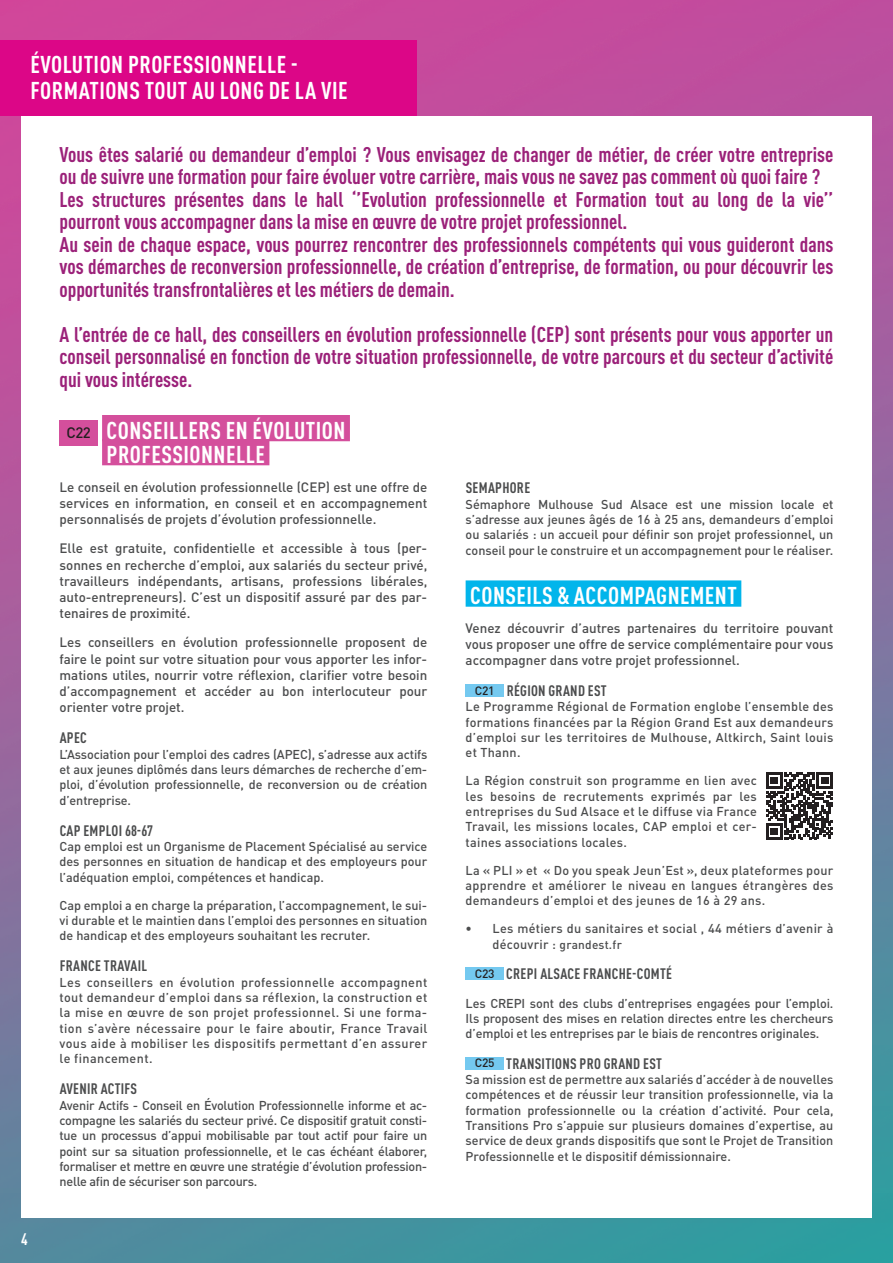
<style>
.page{position:relative;width:893px;height:1263px;background:#fff}
.page>*{position:absolute;margin:0;border:0;box-sizing:border-box;transform-origin:0 0}
.INTER_BLEU{font:700 condensed 24px/24px "DIN Pro";letter-spacing:.02em;color:#fff}
.t1{font:700 condensed 21px/22.5px "DIN Pro";color:#9b2179}
.t2{font:700 condensed 16.5px "DIN Pro";color:#fff}
.INTER_2_DIN_BOLD{font:700 condensed 15px "DIN Pro";letter-spacing:.02em;color:#4b4c4d}
.TXT_COURANT_DIN_8_5{font:700 condensed 15px "DIN Pro";letter-spacing:.02em;color:#4b4c4d}
.NUM_STAND{font:500 15px "DIN Pro";color:#231f20}
.Chapo{font:500 13.5px/16.2px "DIN Pro";color:#4b4c4d;text-align:justify}
.TXT_COURANT_DIN_8_5-2{font:500 12.75px/15.3px "DIN Pro";color:#4b4c4d;text-align:justify}
.TXT_COURANT_DIN_8_5-3{font:500 12.75px "DIN Pro";letter-spacing:.02em;color:#4b4c4d}
.t3{font:500 12px "DIN Pro";letter-spacing:.02em;color:#4b4c4d}
.NUM_STAND-2{font:500 12px "DIN Pro";letter-spacing:-.03em;color:#231f20}
.s1{font-size:12.75px}
</style>
<div class="page">
<img style="left:0;top:0;width:893px;height:1263px">
<div style="left:21px;top:116px;width:851px;height:1101px;background:#fff"></div>
<div style="left:102px;top:415px;width:248px;height:26px;background:#d44f9c"></div>
<div style="left:102px;top:439px;width:167px;height:26px;background:#d44f9c"></div>
<div style="left:60px;top:420px;width:38px;height:25px;background:#d44f9c"></div>
<div style="left:466px;top:580px;width:275px;height:27px;background:#02b5eb"></div>
<div style="left:466px;top:684px;width:38px;height:13px;background:#74c9f0"></div>
<div style="left:466px;top:967px;width:38px;height:13px;background:#74c9f0"></div>
<div style="left:466px;top:1057px;width:38px;height:12px;background:#74c9f0"></div>
<div style="left:0;top:40px;width:417px;height:75px;background:#dc0687"></div>
<svg style="left:766px;top:772px;width:67px;height:67px"></svg>
<p class="INTER_BLEU" style="left:30px;top:50px;width:269px">ÉVOLUTION PROFESSIONNELLE -</p>
<p class="INTER_BLEU" style="left:30px;top:76px;width:319px">FORMATIONS TOUT AU LONG DE LA VIE</p>
<p class="t1" style="left:60px;top:141px;width:775px">Vous êtes salarié ou demandeur d’emploi ? Vous envisagez de changer de métier, de créer votre entreprise ou de suivre une formation pour faire évoluer votre carrière, mais vous ne savez pas comment où quoi faire ?</p>
<p class="t1" style="left:60px;top:186px;width:775px">Les structures présentes dans le hall ‘’Evolution professionnelle et Formation tout au long de la vie’’ pourront vous accompagner dans la mise en œuvre de votre projet professionnel.</p>
<p class="t1" style="left:60px;top:231px;width:775px;text-align:justify">Au sein de chaque espace, vous pourrez rencontrer des professionnels compétents qui vous guideront dans vos démarches de reconversion professionnelle, de création d’entreprise, de formation, ou pour découvrir les opportunités transfrontalières et les métiers de demain.</p>
<p class="t1" style="left:60px;top:321px;width:775px;text-align:justify">A l’entrée de ce hall, des conseillers en évolution professionnelle (CEP) sont présents pour vous apporter un conseil personnalisé en fonction de votre situation professionnelle, de votre parcours et du secteur d’activité qui vous intéresse.</p>
<p class="t2" style="left:21px;top:1226px;width:8px">4</p>
<p class="NUM_STAND" style="left:66px;top:420px;width:26px">C22</p>
<p class="INTER_BLEU" style="left:107px;top:416px;width:240px">CONSEILLERS EN ÉVOLUTION<br>PROFESSIONNELLE</p>
<p class="Chapo" style="left:60px;top:477px;width:369px">Le conseil en évolution professionnelle (CEP) est une offre de services en information, en conseil et en accompagnement personnalisés de projets d’évolution professionnelle.</p>
<p class="Chapo" style="left:60px;top:539px;width:369px">Elle est gratuite, confidentielle et accessible à tous (per&shy;sonnes en recherche d’emploi, aux salariés du secteur privé, travailleurs indépendants, artisans, professions libérales, auto-entrepreneurs). C’est un dispositif assuré par des par&shy;tenaires de proximité.</p>
<p class="Chapo" style="left:60px;top:633px;width:369px">Les conseillers en évolution professionnelle proposent de faire le point sur votre situation pour vous apporter les infor&shy;mations utiles, nourrir votre réflexion, clarifier votre besoin d’accompagnement et accéder au bon interlocuteur pour orienter votre projet.</p>
<p class="INTER_2_DIN_BOLD" style="left:60px;top:726px;width:29px">APEC</p>
<p class="TXT_COURANT_DIN_8_5-2" style="left:60px;top:745px;width:369px">L’Association pour l’emploi des cadres (APEC), s’adresse aux actifs et aux jeunes diplômés dans leurs démarches de recherche d’em&shy;ploi, d’évolution professionnelle, de reconversion ou de création d’entreprise.</p>
<p class="INTER_2_DIN_BOLD" style="left:60px;top:819px;width:95px">CAP EMPLOI 68-67</p>
<p class="TXT_COURANT_DIN_8_5-2" style="left:60px;top:837px;width:369px">Cap emploi est un Organisme de Placement Spécialisé au service des personnes en situation de handicap et des employeurs pour l’adéquation emploi, compétences et handicap.</p>
<p class="TXT_COURANT_DIN_8_5-2" style="left:60px;top:896px;width:369px">Cap emploi a en charge la préparation, l’accompagnement, le sui&shy;vi durable et le maintien dans l’emploi des personnes en situation de handicap et des employeurs souhaitant les recruter.</p>
<p class="INTER_2_DIN_BOLD" style="left:60px;top:954px;width:89px">FRANCE TRAVAIL</p>
<p class="TXT_COURANT_DIN_8_5-2" style="left:60px;top:973px;width:369px">Les conseillers en évolution professionnelle accompagnent tout demandeur d’emploi dans sa réflexion, la construction et la mise en œuvre de son projet professionnel. Si une forma&shy;tion s’avère nécessaire pour le faire aboutir, France Travail vous aide à mobiliser les dispositifs permettant d’en assurer le financement.</p>
<p class="INTER_2_DIN_BOLD" style="left:60px;top:1077px;width:79px">AVENIR ACTIFS</p>
<p class="TXT_COURANT_DIN_8_5-2" style="left:60px;top:1096px;width:369px">Avenir Actifs - Conseil en Évolution Professionnelle informe et ac&shy;compagne les salariés du secteur privé. Ce dispositif gratuit consti&shy;tue un processus d’appui mobilisable par tout actif pour faire un point sur sa situation professionnelle, et le cas échéant élaborer, formaliser et mettre en œuvre une stratégie d’évolution profession&shy;nelle afin de sécuriser son parcours.</p>
<p class="INTER_2_DIN_BOLD" style="left:466px;top:477px;width:66px">SEMAPHORE</p>
<p class="TXT_COURANT_DIN_8_5-2" style="left:466px;top:495px;width:369px">Sémaphore Mulhouse Sud Alsace est une mission locale et s’adresse aux jeunes âgés de 16 à 25 ans, demandeurs d’emploi ou salariés : un accueil pour définir son projet professionnel, un conseil pour le construire et un accompagnement pour le réaliser.</p>
<p class="INTER_BLEU" style="left:470px;top:581px;width:268px">CONSEILS &amp; ACCOMPAGNEMENT</p>
<p class="Chapo" style="left:466px;top:619px;width:369px">Venez découvrir d’autres partenaires du territoire pouvant vous proposer une offre de service complémentaire pour vous accompagner dans votre projet professionnel.</p>
<p class="NUM_STAND-2" style="left:475px;top:680px;width:21px">C21</p>
<p class="INTER_2_DIN_BOLD" style="left:507px;top:679px;width:102px">RÉGION GRAND EST</p>
<p class="TXT_COURANT_DIN_8_5-2" style="left:466px;top:698px;width:369px">Le Programme Régional de Formation englobe l’ensemble des formations financées par la Région Grand Est aux demandeurs d’emploi sur les territoires de Mulhouse, Altkirch, Saint louis et Thann.</p>
<p class="TXT_COURANT_DIN_8_5-2" style="left:466px;top:772px;width:293px">La Région construit son programme en lien avec les besoins de recrutements exprimés par les entreprises du Sud Alsace et le diffuse via France Travail, les missions locales, CAP emploi et cer&shy;taines associations locales.</p>
<p class="TXT_COURANT_DIN_8_5-2" style="left:466px;top:861px;width:369px">La « PLI » et « Do you speak Jeun’Est », deux plateformes pour apprendre et améliorer le niveau en langues étrangères des demandeurs d’emploi et des jeunes de 16 à 29 ans.</p>
<p class="TXT_COURANT_DIN_8_5-3" style="left:466px;top:918px;width:369px">• Les métiers du sanitaires et social , 44 métiers d’avenir à</p>
<p class="t3" style="left:493px;top:935px;width:131px"><span class="s1">découvrir :</span> grandest.fr</p>
<p class="NUM_STAND-2" style="left:475px;top:964px;width:21px">C23</p>
<p class="TXT_COURANT_DIN_8_5" style="left:506px;top:963px;width:167px">CREPI ALSACE FRANCHE-COMTÉ</p>
<p class="TXT_COURANT_DIN_8_5-2" style="left:466px;top:994px;width:369px">Les CREPI sont des clubs d’entreprises engagées pour l’emploi.<br>Ils proposent des mises en relation directes entre les chercheurs d’emploi et les entreprises par le biais de rencontres originales.</p>
<p class="NUM_STAND-2" style="left:475px;top:1053px;width:21px">C25</p>
<p class="INTER_2_DIN_BOLD" style="left:506px;top:1052px;width:157px">TRANSITIONS PRO GRAND EST</p>
<p class="TXT_COURANT_DIN_8_5-2" style="left:466px;top:1070px;width:369px">Sa mission est de permettre aux salariés d’accéder à de nouvelles compétences et de réussir leur transition professionnelle, via la formation professionnelle ou la création d’activité. Pour cela, Transitions Pro s’appuie sur plusieurs domaines d’expertise, au service de deux grands dispositifs que sont le Projet de Transition Professionnelle et le dispositif démissionnaire.</p>
</div>
